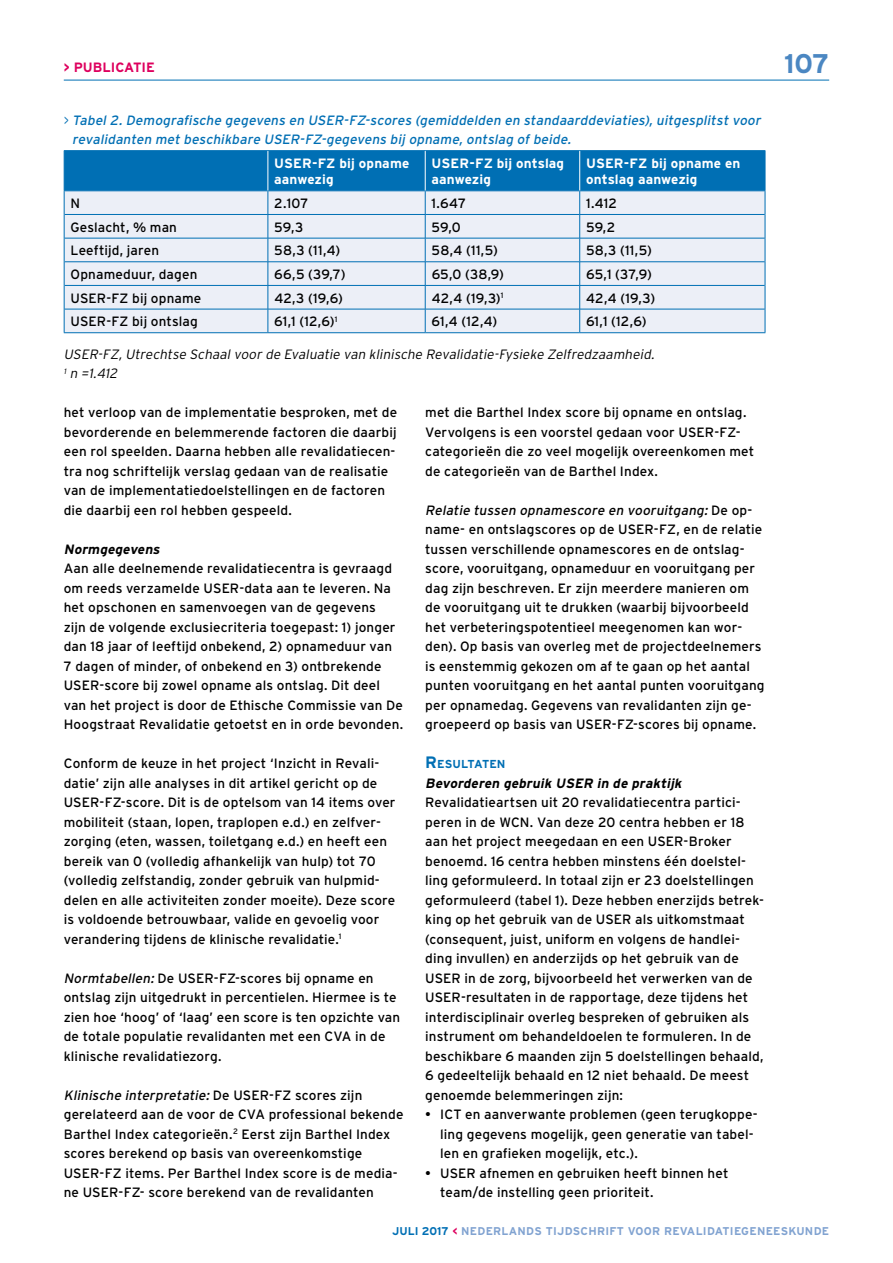
<style>
.page{position:relative;width:893px;height:1263px;background:#fff}
.page>*{position:absolute;margin:0;border:0;box-sizing:border-box;transform-origin:0 0}
.t1{font:700 27px "Interstate";color:#4b87c2}
.t2{font:13.5px/19.5px "Interstate";letter-spacing:.01em;color:#000}
.t3{font:italic 13.5px/19.5px "Interstate";color:#006fb4}
.t4{font:italic 300 13.5px/19.5px "Interstate";color:#000}
.t5{font:700 13.5px/16.5px "Interstate";letter-spacing:.01em;color:#fff}
.t6{font:700 13.5px "Interstate";color:#de005e}
.t7{font:700 11.55px "Interstate";letter-spacing:.005em;color:#006fb4}
.t8{font:700 11.25px "Interstate";letter-spacing:.025em;color:#81a3d1}
.t9{font:700 11.25px "Interstate";color:#006fb4}
.s1{font-weight:300;font-style:normal}
.s2{font-weight:700;font-style:italic}
.s3{font-style:italic}
.s4{font-size:16.5px}
.s5{color:#de005e}
.s6{color:#81a3d1}
</style>
<div class="page">
<hr style="left:64px;top:80px;width:765px;height:1px;background:#006fb4">
<hr style="left:64px;top:150px;width:204px;height:1px;background:#006fb4">
<hr style="left:268px;top:150px;width:157px;height:1px;background:#006fb4">
<hr style="left:425px;top:150px;width:155px;height:1px;background:#006fb4">
<hr style="left:580px;top:150px;width:185px;height:1px;background:#006fb4">
<hr style="left:64px;top:332px;width:204px;height:1px;background:#006fb4">
<hr style="left:268px;top:332px;width:157px;height:1px;background:#006fb4">
<hr style="left:425px;top:332px;width:155px;height:1px;background:#006fb4">
<hr style="left:580px;top:332px;width:185px;height:1px;background:#006fb4">
<svg style="left:64px;top:151px;width:702px;height:181px;background:#afcee5"></svg>
<p class="t6" style="left:64px;top:59px;width:93px">&gt; PUBLICATIE</p>
<p class="t3" style="left:72px;top:110px;width:693px;text-indent:-9px"><span class="s1">&gt;</span> Tabel 2. Demografische gegevens en USER-FZ-scores (gemiddelden en standaarddeviaties), uitgesplitst voor revalidanten met beschikbare USER-FZ-gegevens bij opname, ontslag of beide.</p>
<p class="t5" style="left:274px;top:155px;width:137px">USER-FZ bij opname aanwezig</p>
<p class="t5" style="left:432px;top:155px;width:134px">USER-FZ bij ontslag aanwezig</p>
<p class="t5" style="left:586px;top:155px;width:156px">USER-FZ bij opname en ontslag aanwezig</p>
<p class="t2" style="left:71px;top:193px;width:11px">N</p>
<p class="t2" style="left:274px;top:193px;width:36px">2.107</p>
<p class="t2" style="left:432px;top:193px;width:36px">1.647</p>
<p class="t2" style="left:586px;top:193px;width:32px">1.412</p>
<p class="t2" style="left:71px;top:217px;width:108px">Geslacht, % man</p>
<p class="t2" style="left:274px;top:217px;width:30px">59,3</p>
<p class="t2" style="left:432px;top:217px;width:31px">59,0</p>
<p class="t2" style="left:586px;top:217px;width:31px">59,2</p>
<p class="t2" style="left:71px;top:241px;width:90px">Leeftijd, jaren</p>
<p class="t2" style="left:274px;top:241px;width:67px">58,3 (11,4)</p>
<p class="t2" style="left:432px;top:241px;width:68px">58,4 (11,5)</p>
<p class="t2" style="left:586px;top:241px;width:67px">58,3 (11,5)</p>
<p class="t2" style="left:71px;top:264px;width:128px">Opnameduur, dagen</p>
<p class="t2" style="left:274px;top:264px;width:73px">66,5 (39,7)</p>
<p class="t2" style="left:432px;top:264px;width:74px">65,0 (38,9)</p>
<p class="t2" style="left:586px;top:264px;width:67px">65,1 (37,9)</p>
<p class="t2" style="left:71px;top:288px;width:132px">USER-FZ bij opname</p>
<p class="t2" style="left:274px;top:288px;width:70px">42,3 (19,6)</p>
<p class="t2" style="left:432px;top:288px;width:73px">42,4 (19,3)<sup>1</sup></p>
<p class="t2" style="left:586px;top:288px;width:71px">42,4 (19,3)</p>
<p class="t2" style="left:71px;top:312px;width:129px">USER-FZ bij ontslag</p>
<p class="t2" style="left:274px;top:312px;width:65px">61,1 (12,6)<sup>1</sup></p>
<p class="t2" style="left:432px;top:312px;width:67px">61,4 (12,4)</p>
<p class="t2" style="left:586px;top:312px;width:62px">61,1 (12,6)</p>
<p class="t4" style="left:64px;top:344px;width:595px">USER- FZ, Utrechtse Schaal voor de Evaluatie van klinische Revalidatie- Fysieke Zelfredzaamheid.<br><sup>1</sup> n =1.412</p>
<p class="t2" style="left:64px;top:403px;width:335px">het verloop van de implementatie besproken, met de bevorderende en belemmerende factoren die daarbij een rol speelden. Daarna hebben alle revalidatiecen&shy;tra nog schriftelijk verslag gedaan van de realisatie van de implementatiedoelstellingen en de factoren die daarbij een rol hebben gespeeld.</p>
<p class="t2" style="left:64px;top:539px;width:341px"><span class="s2">Normgegevens<br></span>Aan alle deelnemende revalidatiecentra is gevraagd om reeds verzamelde USER-data aan te leveren. Na het opschonen en samenvoegen van de gegevens<br>zijn de volgende exclusiecriteria toegepast: 1) jonger dan 18 jaar of leeftijd onbekend, 2) opnameduur van 7 dagen of minder, of onbekend en 3) ontbrekende USER-score bij zowel opname als ontslag. Dit deel van het project is door de Ethische Commissie van De Hoogstraat Revalidatie getoetst en in orde bevonden.</p>
<p class="t2" style="left:64px;top:754px;width:333px">Conform de keuze in het project ‘Inzicht in Revali&shy;datie’ zijn alle analyses in dit artikel gericht op de USER-FZ-score. Dit is de optelsom van 14 items over mobiliteit (staan, lopen, traplopen e.d.) en zelfver&shy;zorging (eten, wassen, toiletgang e.d.) en heeft een bereik van 0 (volledig afhankelijk van hulp) tot 70 (volledig zelfstandig, zonder gebruik van hulpmid&shy;delen en alle activiteiten zonder moeite). Deze score is voldoende betrouwbaar, valide en gevoelig voor verandering tijdens de klinische revalidatie.<sup>1</sup></p>
<p class="t2" style="left:64px;top:968px;width:338px"><span class="s3">Normtabellen:</span> De USER-FZ-scores bij opname en ontslag zijn uitgedrukt in percentielen. Hiermee is te zien hoe ‘hoog’ of ‘laag’ een score is ten opzichte van de totale populatie revalidanten met een CVA in de klinische revalidatiezorg.</p>
<p class="t2" style="left:64px;top:1085px;width:341px"><span class="s3">Klinische interpretatie:</span> D e U S E R - F Z s c o r e s z ij n gerelateerd aan de voor de CVA professional bekende Barthel Index categorieën.<sup>2</sup> Eerst zijn Barthel Index scores berekend op basis van overeenkomstige USER-FZ items. Per Barthel Index score is de media&shy;ne USER-FZ- score berekend van de revalidanten</p>
<p class="t2" style="left:425px;top:403px;width:330px">met die Barthel Index score bij opname en ontslag.<br>Vervolgens is een voorstel gedaan voor USER-FZ&shy;categorieën die zo veel mogelijk overeenkomen met de categorieën van de Barthel Index.</p>
<p class="t2" style="left:425px;top:500px;width:341px"><span class="s3">Relatie tussen opnamescore en vooruitgang:</span> D e o p - name- en ontslagscores op de USER-FZ, en de relatie tussen verschillende opnamescores en de ontslag&shy;score, vooruitgang, opnameduur en vooruitgang per dag zijn beschreven. Er zijn meerdere manieren om de vooruitgang uit te drukken (waarbij bijvoorbeeld het verbeteringspotentieel meegenomen kan wor&shy;den). Op basis van overleg met de projectdeelnemers is eenstemmig gekozen om af te gaan op het aantal punten vooruitgang en het aantal punten vooruitgang per opnamedag. Gegevens van revalidanten zijn ge&shy;groepeerd op basis van USER-FZ-scores bij opname.</p>
<p class="t7" style="left:425px;top:758px;width:82px"><span class="s4">R</span> ESULTATEN</p>
<p class="t2" style="left:425px;top:773px;width:340px"><span class="s2">Bevorderen gebruik USER in de praktijk </span>Revalidatieartsen uit 20 revalidatiecentra partici&shy;peren in de WCN. Van deze 20 centra hebben er 18 aan het project meegedaan en een USER-Broker benoemd. 16 centra hebben minstens één doelstel&shy;ling geformuleerd. In totaal zijn er 23 doelstellingen geformuleerd (tabel 1). Deze hebben enerzijds betrek&shy;king op het gebruik van de USER als uitkomstmaat (consequent, juist, uniform en volgens de handlei&shy;ding invullen) en anderzijds op het gebruik van de USER in de zorg, bijvoorbeeld het verwerken van de USER-resultaten in de rapportage, deze tijdens het interdisciplinair overleg bespreken of gebruiken als instrument om behandeldoelen te formuleren. In de beschikbare 6 maanden zijn 5 doelstellingen behaald, 6 gedeeltelijk behaald en 12 niet behaald. De meest genoemde belemmeringen zijn:</p>
<p class="t2" style="left:440px;top:1105px;width:319px;text-indent:-15px">• ICT en aanverwante problemen (geen terugkoppe&shy;ling gegevens mogelijk, geen generatie van tabel&shy;len en grafieken mogelijk, etc.).</p>
<p class="t2" style="left:440px;top:1163px;width:290px;text-indent:-15px">• USER afnemen en gebruiken heeft binnen het team/de instelling geen prioriteit.</p>
<p class="t1" style="left:784px;top:48px;width:46px">107</p>
<p class="t9" style="left:392px;top:1225px;width:87px">juli 2017 <span class="s5">&lt;</span> <span class="s6">Neder</span></p>
<p class="t8" style="left:502px;top:1225px;width:17px">land</p>
<p class="t8" style="left:534px;top:1225px;width:54px">s Tijdschri</p>
<p class="t8" style="left:609px;top:1225px;width:28px">ft voor</p>
<p class="t8" style="left:664px;top:1225px;width:17px">Reva</p>
<p class="t8" style="left:696px;top:1225px;width:15px">lidatie</p>
<p class="t8" style="left:741px;top:1225px;width:17px">genee</p>
<p class="t8" style="left:781px;top:1225px;width:25px">skunde</p>
</div>
